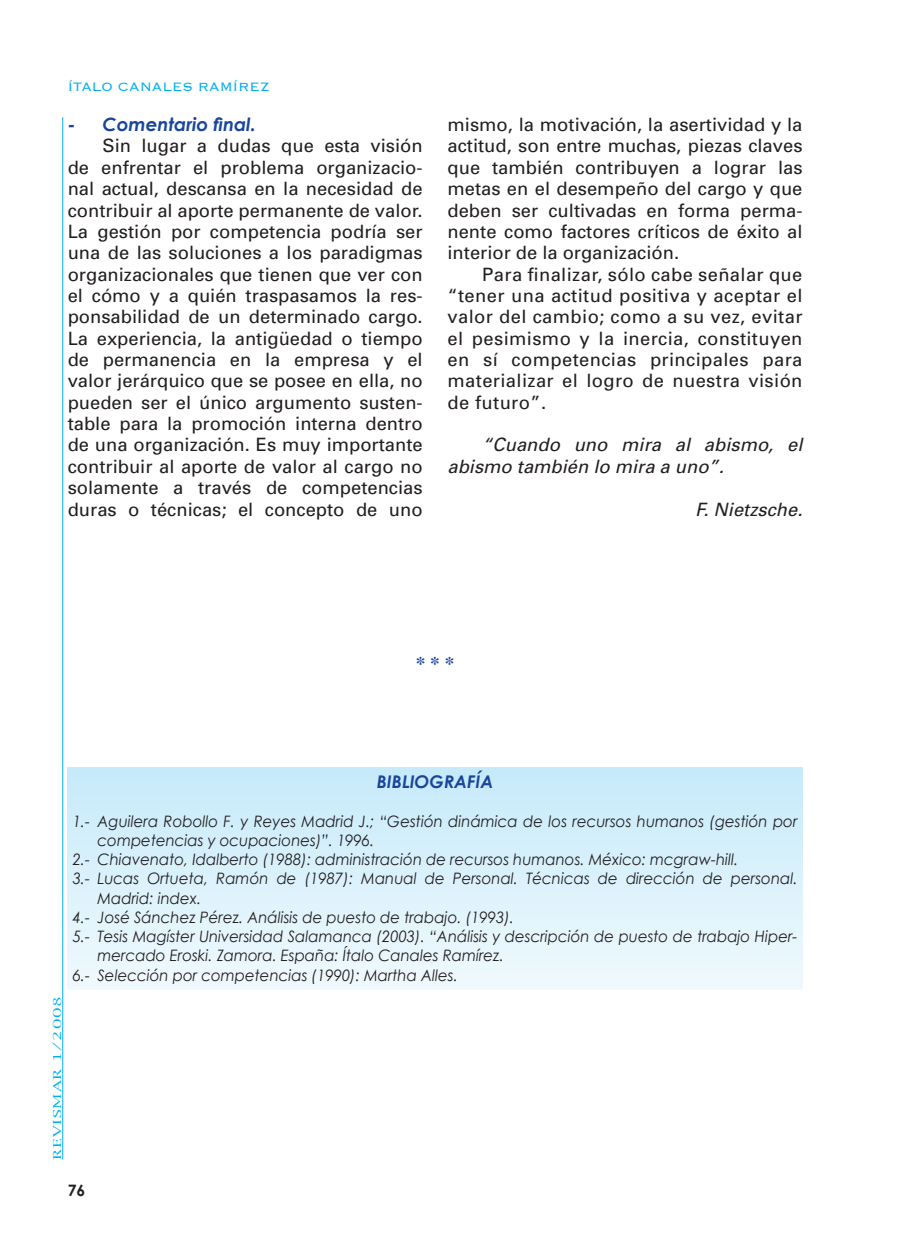
<style>
.page{position:relative;width:905px;height:1252px;background:#fff}
.page>*{position:absolute;margin:0;border:0;box-sizing:border-box;transform-origin:0 0}
.t1{font:700 19.25px "Times";color:#18469d}
.t2{font:18.38px/21.3px "Univers";color:#231f20;text-align:justify}
.t3{font:italic 18.38px/21.3px "Univers";color:#231f20}
.t4{font:italic 700 18.38px "Century Gothic";color:#18469d}
.t5{font:italic 700 17.5px "Century Gothic";color:#18469d}
.t6{font:italic 15.75px "Century Gothic";color:#231f20;scale:.95 1}
.t7{font:300 15.75px "Copperplate";color:#00aeef}
.t8{font:700 15.75px "Century Gothic";color:#231f20}
.t9{font:10.5px "New York";letter-spacing:.05em;color:#00aeef;scale:1.5 1}
</style>
<div class="page">
<hr style="left:62px;top:117px;width:1px;height:1042px;background:#00aeef">
<div style="left:68px;top:767px;width:734px;height:222px;background:linear-gradient(to bottom,#c6eafa,#eff9fd)"></div>
<p class="t7" style="left:68px;top:77px;width:203px">ÍTALO CANALES RAMÍREZ</p>
<p class="t4" style="left:68px;top:113px;width:189px">- Comentario final.</p>
<p class="t2" style="left:68px;top:135px;width:356px;text-indent:35px">Sin lugar a dudas que esta visión de enfrentar el problema organizacio&shy;nal actual, descansa en la necesidad de contribuir al aporte permanente de valor.<br>La gestión por competencia podría ser una de las soluciones a los paradigmas organizacionales que tienen que ver con el cómo y a quién traspasamos la res&shy;ponsabilidad de un determinado cargo.<br>La experiencia, la antigüedad o tiempo de permanencia en la empresa y el valor jerárquico que se posee en ella, no pueden ser el único argumento susten&shy;table para la promoción interna dentro de una organización. Es muy importante contribuir al aporte de valor al cargo no solamente a través de competencias duras o técnicas; el concepto de uno</p>
<p class="t2" style="left:447px;top:114px;width:356px">mismo, la motivación, la asertividad y la actitud, son entre muchas, piezas claves que también contribuyen a lograr las metas en el desempeño del cargo y que deben ser cultivadas en forma perma&shy;nente como factores críticos de éxito al interior de la organización.</p>
<p class="t2" style="left:447px;top:264px;width:356px;text-indent:35px">Para finalizar, sólo cabe señalar que “tener una actitud positiva y aceptar el valor del cambio; como a su vez, evitar el pesimismo y la inercia, constituyen en sí competencias principales para materializar el logro de nuestra visión de futuro”.</p>
<p class="t3" style="left:447px;top:434px;width:356px;text-indent:35px">“Cuando uno mira al abismo, el abismo también lo mira a uno”.</p>
<p class="t3" style="left:695px;top:498px;width:108px">F. Nietzsche.</p>
<p class="t1" style="left:415px;top:645px;width:40px">* * *</p>
<p class="t9" style="left:51px;top:1159px;width:110px;rotate:-90deg">REVISMAR 1/2008</p>
<p class="t5" style="left:376px;top:770px;width:118px">BIBLIOGRAFÍA</p>
<p class="t6" style="left:73px;top:811px;width:764px">1.- Aguilera Robollo F. y Reyes Madrid J.; “Gestión dinámica de los recursos humanos (gestión por</p>
<p class="t6" style="left:97px;top:830px;width:293px">competencias y ocupaciones)”. 1996.</p>
<p class="t6" style="left:73px;top:849px;width:702px">2.- Chiavenato, Idalberto (1988): administración de recursos humanos. México: mcgraw-hill.</p>
<p class="t6" style="left:73px;top:869px;width:764px">3.- Lucas Ortueta, Ramón de (1987): Manual de Personal. Técnicas de dirección de personal.</p>
<p class="t6" style="left:97px;top:888px;width:111px">Madrid: index.</p>
<p class="t6" style="left:73px;top:907px;width:466px">4.- José Sánchez Pérez. Análisis de puesto de trabajo. (1993).</p>
<p class="t6" style="left:73px;top:926px;width:764px">5.- Tesis Magíster Universidad Salamanca (2003). “Análisis y descripción de puesto de trabajo Hiper-</p>
<p class="t6" style="left:97px;top:946px;width:429px">mercado Eroski. Zamora. España: Ítalo Canales Ramírez.</p>
<p class="t6" style="left:73px;top:965px;width:407px">6.- Selección por competencias (1990): Martha Alles.</p>
<p class="t8" style="left:68px;top:1180px;width:19px">76</p>
</div>
